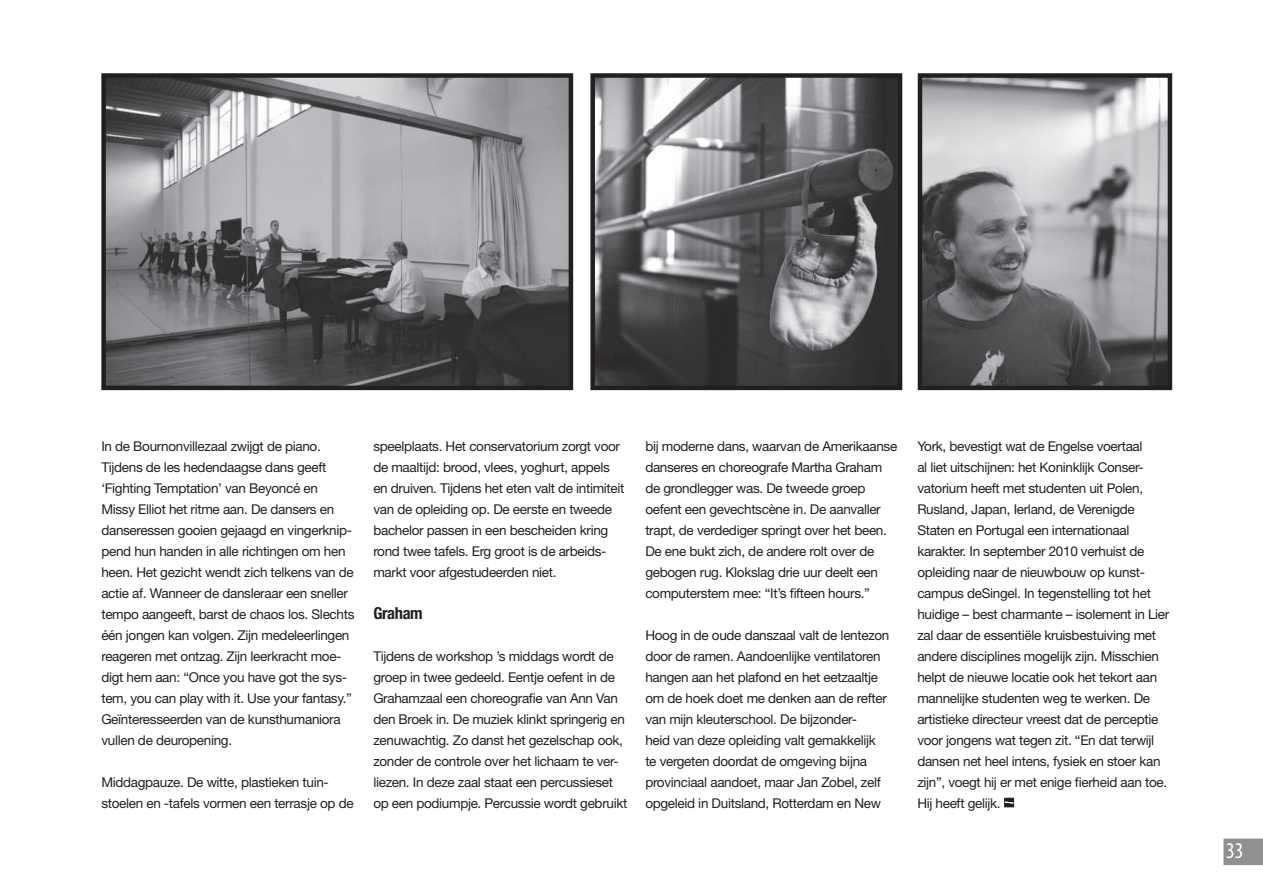
<style>
.page{position:relative;width:1263px;height:893px;background:#fff}
.page>*{position:absolute;margin:0;border:0;box-sizing:border-box;transform-origin:0 0}
.t1{font:condensed 22.5px "Myriad Pro";color:#fff}
.t2{font:700 condensed 16.5px "Helvetica Neue LT Std";letter-spacing:-.025em;color:#231f20}
.t3{font:13.5px/21px "Helvetica Neue LT Std";letter-spacing:-.025em;color:#231f20}
</style>
<div class="page">
<svg style="left:1223px;top:838px;width:40px;height:27px"></svg>
<div style="left:1004px;top:798px;width:10px;height:9px;border:2px solid #231f20"></div>
<svg style="left:1004px;top:801px;width:10px;height:3px"></svg>
<img style="left:106px;top:78px;width:462px;height:307px">
<div style="left:101px;top:73px;width:472px;height:317px;border:4px solid #231f20"></div>
<img style="left:595px;top:78px;width:302px;height:307px">
<div style="left:590px;top:73px;width:312px;height:317px;border:4px solid #231f20"></div>
<img style="left:923px;top:78px;width:244px;height:307px">
<div style="left:918px;top:73px;width:254px;height:317px;border:4px solid #231f20"></div>
<p class="t3" style="left:101px;top:435px;width:255px">In de Bournonvillezaal zwijgt de piano.<br>Tijdens de les hedendaagse dans geeft ‘Fighting Temptation’ van Beyoncé en Missy Elliot het ritme aan. De dansers en danseressen gooien gejaagd en vingerknip&shy;pend hun handen in alle richtingen om hen heen. Het gezicht wendt zich telkens van de actie af. Wanneer de dansleraar een sneller tempo aangeeft, barst de chaos los. Slechts één jongen kan volgen. Zijn medeleerlingen reageren met ontzag. Zijn leerkracht moe&shy;digt hem aan: “Once you have got the sys&shy;tem, you can play with it. Use your fantasy.” Geïnteresseerden van de kunsthumaniora vullen de deuropening.</p>
<p class="t3" style="left:101px;top:771px;width:254px">Middagpauze. De witte, plastieken tuin&shy;stoelen en -tafels vormen een terrasje op de</p>
<p class="t3" style="left:373px;top:435px;width:253px">speelplaats. Het conservatorium zorgt voor de maaltijd: brood, vlees, yoghurt, appels en druiven. Tijdens het eten valt de intimiteit van de opleiding op. De eerste en tweede bachelor passen in een bescheiden kring rond twee tafels. Erg groot is de arbeids&shy;markt voor afgestudeerden niet.</p>
<p class="t2" style="left:373px;top:603px;width:51px">Graham</p>
<p class="t3" style="left:373px;top:645px;width:255px">Tijdens de workshop ’s middags wordt de groep in twee gedeeld. Eentje oefent in de Grahamzaal een choreografie van Ann Van den Broek in. De muziek klinkt springerig en zenuwachtig. Zo danst het gezelschap ook, zonder de controle over het lichaam te ver&shy;liezen. In deze zaal staat een percussieset op een podiumpje. Percussie wordt gebruikt</p>
<p class="t3" style="left:645px;top:435px;width:253px">bij moderne dans, waarvan de Amerikaanse danseres en choreografe Martha Graham de grondlegger was. De tweede groep oefent een gevechtscène in. De aanvaller trapt, de verdediger springt over het been.<br>De ene bukt zich, de andere rolt over de gebogen rug. Klokslag drie uur deelt een computerstem mee: “It’s fifteen hours.”</p>
<p class="t3" style="left:645px;top:624px;width:246px">Hoog in de oude danszaal valt de lentezon door de ramen. Aandoenlijke ventilatoren hangen aan het plafond en het eetzaaltje om de hoek doet me denken aan de refter van mijn kleuterschool. De bijzonder-<br>heid van deze opleiding valt gemakkelijk te vergeten doordat de omgeving bijna provinciaal aandoet, maar Jan Zobel, zelf opgeleid in Duitsland, Rotterdam en New</p>
<p class="t3" style="left:917px;top:435px;width:253px">York, bevestigt wat de Engelse voertaal<br>al liet uitschijnen: het Koninklijk Conser&shy;vatorium heeft met studenten uit Polen, Rusland, Japan, Ierland, de Verenigde Staten en Portugal een internationaal karakter. In september 2010 verhuist de opleiding naar de nieuwbouw op kunst&shy;campus deSingel. In tegenstelling tot het huidige – best charmante – isolement in Lier zal daar de essentiële kruisbestuiving met andere disciplines mogelijk zijn. Misschien helpt de nieuwe locatie ook het tekort aan mannelijke studenten weg te werken. De artistieke directeur vreest dat de perceptie voor jongens wat tegen zit. “En dat terwijl dansen net heel intens, fysiek en stoer kan zijn”, voegt hij er met enige fierheid aan toe.<br>Hij heeft gelijk.</p>
<h1 class="t1" style="left:1226px;top:838px;width:19px">33</h1>
</div>
